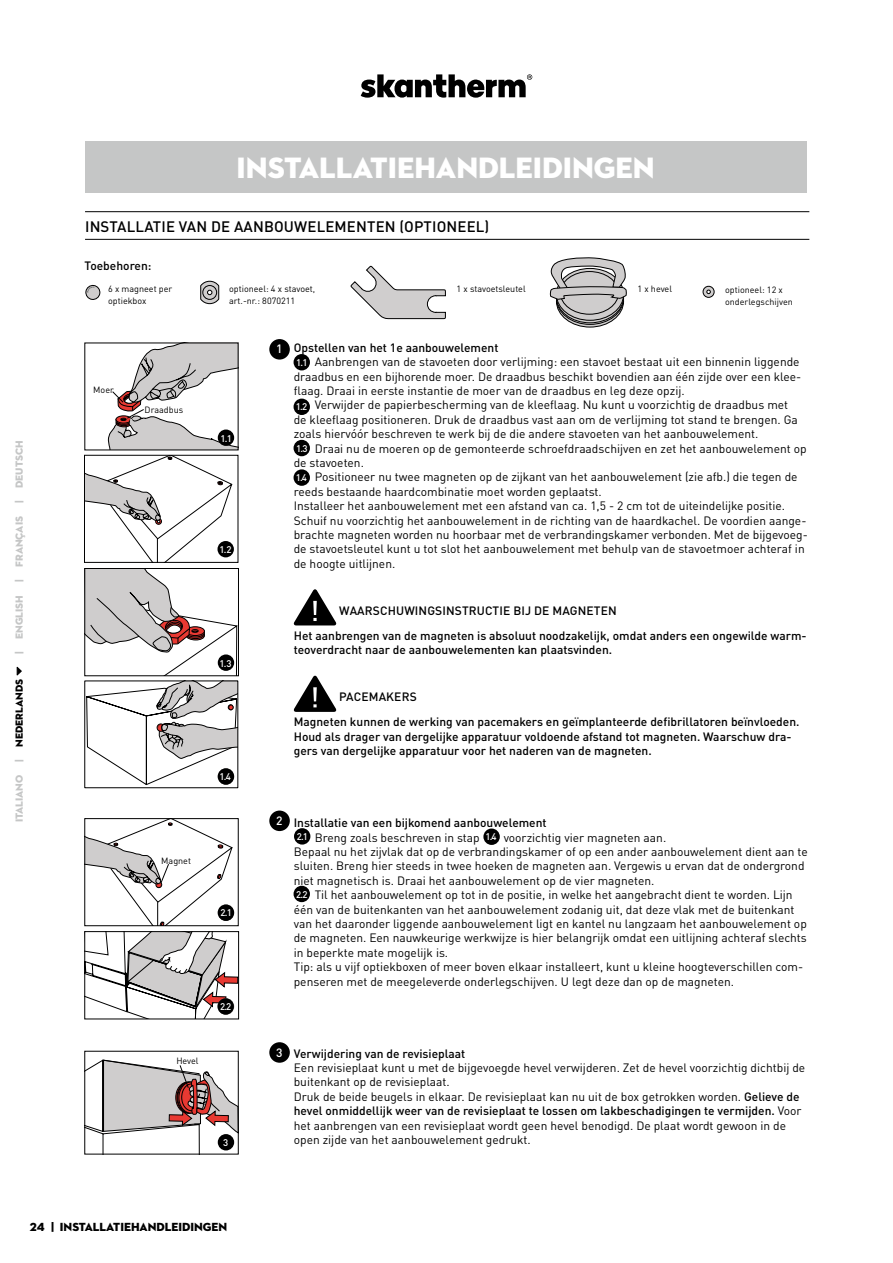
<style>
.page{position:relative;width:893px;height:1263px;background:#fff}
.page>*{position:absolute;margin:0;border:0;box-sizing:border-box;transform-origin:0 0}
.t1{font:30px "Neutraface 2 Display Titling";color:#fff}
.t2{font:500 15px "DIN Pro";letter-spacing:.01em;color:#000}
.t3{font:12px/14.4px "DIN Pro";color:#000}
.t4{font:500 12px/24.9px "DIN Pro";color:#000}
.t5{font:12px "Neutraface 2 Display Titling";color:#000}
.t6{font:500 12px "DIN";color:#fff}
.t7{font:500 12px "DIN Pro";color:#fff}
.t8{font:10.5px "Neutraface 2 Display Titling";color:#c5c6c6}
.t9{font:10.5px "Neutraface 2 Display Titling";color:#000}
.t10{font:500 9.6px "DIN";color:#fff}
.t11{font:9px/12px "DIN Pro";color:#000}
.s1{color:#c5c6c6}
.s2{font-weight:500}
</style>
<div class="page">
<svg style="left:361px;top:74px;width:171px;height:24px"></svg>
<svg style="left:703px;top:286px;width:11px;height:11px"></svg>
<div style="left:703px;top:286px;width:11px;height:12px;border:1px solid #000;border-radius:50%"></div>
<svg style="left:707px;top:290px;width:4px;height:4px"></svg>
<hr style="left:85px;top:239px;width:724px;height:1px;background:#000">
<hr style="left:85px;top:211px;width:724px;height:1px;background:#000">
<div style="left:85px;top:141px;width:721px;height:51px;background:#c5c6c6"></div>
<svg style="left:293px;top:589px;width:44px;height:37px"></svg>
<svg style="left:293px;top:675px;width:44px;height:37px"></svg>
<div style="left:294px;top:354px;width:16px;height:16px;background:#000;border-radius:50%"></div>
<div style="left:294px;top:399px;width:16px;height:16px;background:#000;border-radius:50%"></div>
<div style="left:294px;top:440px;width:16px;height:16px;background:#000;border-radius:50%"></div>
<div style="left:294px;top:469px;width:16px;height:17px;background:#000;border-radius:50%"></div>
<div style="left:294px;top:886px;width:16px;height:16px;background:#000;border-radius:50%"></div>
<div style="left:269px;top:1042px;width:21px;height:21px;background:#000;border-radius:50%"></div>
<div style="left:269px;top:810px;width:21px;height:21px;background:#000;border-radius:50%"></div>
<div style="left:269px;top:339px;width:21px;height:21px;background:#000;border-radius:50%"></div>
<div style="left:483px;top:828px;width:17px;height:17px;background:#000;border-radius:50%"></div>
<svg style="left:87px;top:570px;width:150px;height:104px"></svg>
<div style="left:85px;top:568px;width:154px;height:108px;border:1px solid #000"></div>
<div style="left:218px;top:654px;width:16px;height:17px;background:#000;border-radius:50%"></div>
<svg style="left:85px;top:1050px;width:154px;height:104px"></svg>
<svg style="left:86px;top:681px;width:153px;height:104px"></svg>
<svg style="left:84px;top:343px;width:154px;height:219px"></svg>
<div style="left:217px;top:541px;width:17px;height:16px;background:#000;border-radius:50%"></div>
<svg style="left:85px;top:820px;width:153px;height:199px"></svg>
<div style="left:85px;top:818px;width:153px;height:108px;border:1px solid #000"></div>
<div style="left:217px;top:998px;width:17px;height:17px;background:#000;border-radius:50%"></div>
<div style="left:218px;top:904px;width:16px;height:17px;background:#000;border-radius:50%"></div>
<div style="left:218px;top:768px;width:16px;height:17px;background:#000;border-radius:50%"></div>
<div style="left:294px;top:828px;width:16px;height:16px;background:#000;border-radius:50%"></div>
<svg style="left:85px;top:285px;width:15px;height:15px"></svg>
<svg style="left:200px;top:281px;width:19px;height:23px"></svg>
<svg style="left:350px;top:266px;width:96px;height:53px"></svg>
<svg style="left:556px;top:275px;width:68px;height:52px"></svg>
<svg style="left:556px;top:271px;width:68px;height:52px"></svg>
<svg style="left:556px;top:268px;width:68px;height:52px"></svg>
<div style="left:560px;top:272px;width:58px;height:42px;background:#cfcdcd;border-radius:50%"></div>
<svg style="left:549px;top:257px;width:78px;height:43px"></svg>
<svg style="left:17px;top:666px;width:5px;height:9px"></svg>
<h1 class="t1" style="left:237px;top:149px;width:420px">INSTALLATIEHANDLEIDINGEN</h1>
<p class="t8" style="left:13px;top:654px;width:215px;rotate:-90deg">| ENGLISH | FRANÇAIS | DEUTSCH</p>
<p class="t9" style="left:13px;top:822px;width:145px;rotate:-90deg"><span class="s1">ITALIANO |</span> NEDERLANDS</p>
<p class="t2" style="left:85px;top:214px;width:406px">INSTALLATIE VAN DE AANBOUWELEMENTEN (OPTIONEEL)</p>
<p class="t4" style="left:85px;top:252px;width:68px">Toebehoren:</p>
<p class="t11" style="left:108px;top:282px;width:66px">6 x magneet per optiekbox</p>
<p class="t11" style="left:229px;top:282px;width:88px">optioneel: 4 x stavoet, art.-nr.: 8070211</p>
<p class="t11" style="left:457px;top:282px;width:71px">1 x stavoetsleutel</p>
<p class="t11" style="left:637px;top:282px;width:36px">1 x hevel</p>
<p class="t11" style="left:725px;top:283px;width:69px">optioneel: 12 x onderlegschijven</p>
<p class="t11" style="left:93px;top:383px;width:22px">Moer</p>
<p class="t11" style="left:145px;top:403px;width:40px">Draadbus</p>
<p class="t10" style="left:220px;top:432px;width:13px">1.1</p>
<p class="t10" style="left:219px;top:544px;width:14px">1.2</p>
<p class="t10" style="left:220px;top:657px;width:14px">1.3</p>
<p class="t10" style="left:220px;top:770px;width:13px">1.4</p>
<p class="t11" style="left:161px;top:854px;width:31px">Magnet</p>
<p class="t10" style="left:220px;top:907px;width:13px">2.1</p>
<p class="t11" style="left:176px;top:1054px;width:24px">Hevel</p>
<p class="t10" style="left:220px;top:1001px;width:13px">2.2</p>
<p class="t10" style="left:223px;top:1136px;width:7px">3</p>
<p class="t7" style="left:276px;top:339px;width:8px">1</p>
<p class="t4" style="left:294px;top:334px;width:206px">Opstellen van het 1e aanbouwelement</p>
<p class="t3" style="left:294px;top:353px;width:509px;text-indent:21px">Aanbrengen van de stavoeten door verlijming: een stavoet bestaat uit een binnenin liggende draadbus en een bijhorende moer. De draadbus beschikt bovendien aan één zijde over een klee&shy;flaag. Draai in eerste instantie de moer van de draadbus en leg deze opzij.</p>
<p class="t3" style="left:294px;top:397px;width:506px;text-indent:21px">Verwijder de papierbescherming van de kleeflaag. Nu kunt u voorzichtig de draadbus met de kleeflaag positioneren. Druk de draadbus vast aan om de verlijming tot stand te brengen. Ga zoals hiervóór beschreven te werk bij de die andere stavoeten van het aanbouwelement.</p>
<p class="t3" style="left:294px;top:440px;width:514px;text-indent:21px">Draai nu de moeren op de gemonteerde schroefdraadschijven en zet het aanbouwelement op de stavoeten.</p>
<p class="t3" style="left:294px;top:469px;width:516px;text-indent:21px">Positioneer nu twee magneten op de zijkant van het aanbouwelement (zie afb.) die tegen de reeds bestaande haardcombinatie moet worden geplaatst.<br>Installeer het aanbouwelement met een afstand van ca. 1,5 - 2 cm tot de uiteindelijke positie.<br>Schuif nu voorzichtig het aanbouwelement in de richting van de haardkachel. De voordien aange&shy;brachte magneten worden nu hoorbaar met de verbrandingskamer verbonden. Met de bijgevoeg&shy;de stavoetsleutel kunt u tot slot het aanbouwelement met behulp van de stavoetmoer achteraf in de hoogte uitlijnen.</p>
<p class="t4" style="left:294px;top:597px;width:514px;text-indent:45px">WAARSCHUWINGSINSTRUCTIE BIJ DE MAGNETEN<br>Het aanbrengen van de magneten is absoluut noodzakelijk, omdat anders een ongewilde warm-</p>
<p class="t4" style="left:294px;top:636px;width:320px">teoverdracht naar de aanbouwelementen kan plaatsvinden.</p>
<p class="t4" style="left:294px;top:683px;width:507px;text-indent:45px">PACEMAKERS<br>Magneten kunnen de werking van pacemakers en geïmplanteerde defibrillatoren beïnvloeden.</p>
<p class="t4" style="left:294px;top:728px;width:499px;line-height:14.4px">Houd als drager van dergelijke apparatuur voldoende afstand tot magneten. Waarschuw dra&shy;gers van dergelijke apparatuur voor het naderen van de magneten.</p>
<p class="t10" style="left:296px;top:356px;width:13px">1.1</p>
<p class="t10" style="left:296px;top:400px;width:13px">1.2</p>
<p class="t10" style="left:296px;top:442px;width:13px">1.3</p>
<p class="t10" style="left:296px;top:472px;width:13px">1.4</p>
<p class="t6" style="left:276px;top:813px;width:8px">2</p>
<p class="t4" style="left:294px;top:809px;width:254px">Installatie van een bijkomend aanbouwelement</p>
<p class="t3" style="left:315px;top:829px;width:167px">Breng zoals beschreven in stap</p>
<p class="t3" style="left:294px;top:829px;width:515px;text-indent:210px">voorzichtig vier magneten aan.<br>Bepaal nu het zijvlak dat op de verbrandingskamer of op een ander aanbouwelement dient aan te sluiten. Breng hier steeds in twee hoeken de magneten aan. Vergewis u ervan dat de ondergrond niet magnetisch is. Draai het aanbouwelement op de vier magneten.</p>
<p class="t3" style="left:294px;top:886px;width:515px;text-indent:21px">Til het aanbouwelement op tot in de positie, in welke het aangebracht dient te worden. Lijn één van de buitenkanten van het aanbouwelement zodanig uit, dat deze vlak met de buitenkant van het daaronder liggende aanbouwelement ligt en kantel nu langzaam het aanbouwelement op de magneten. Een nauwkeurige werkwijze is hier belangrijk omdat een uitlijning achteraf slechts in beperkte mate mogelijk is.<br>Tip: als u vijf optiekboxen of meer boven elkaar installeert, kunt u kleine hoogteverschillen com&shy;penseren met de meegeleverde onderlegschijven. U legt deze dan op de magneten.</p>
<p class="t10" style="left:297px;top:830px;width:13px">2.1</p>
<p class="t10" style="left:485px;top:831px;width:13px">1.4</p>
<p class="t10" style="left:296px;top:888px;width:13px">2.2</p>
<p class="t6" style="left:276px;top:1045px;width:8px">3</p>
<p class="t4" style="left:294px;top:1039px;width:173px">Verwijdering van de revisieplaat</p>
<p class="t3" style="left:294px;top:1059px;width:513px">Een revisieplaat kunt u met de bijgevoegde hevel verwijderen. Zet de hevel voorzichtig dichtbij de buitenkant op de revisieplaat.<br>Druk de beide beugels in elkaar. De revisieplaat kan nu uit de box getrokken worden. <span class="s2">Gelieve de hevel onmiddellijk weer van de revisieplaat te lossen om lakbeschadigingen te vermijden.</span> Voor het aanbrengen van een revisieplaat wordt geen hevel benodigd. De plaat wordt gewoon in de open zijde van het aanbouwelement gedrukt.</p>
<p class="t5" style="left:51px;top:1219px;width:178px">| INSTALLATIEHANDLEIDINGEN</p>
<p class="t5" style="left:30px;top:1219px;width:16px">24</p>
</div>
